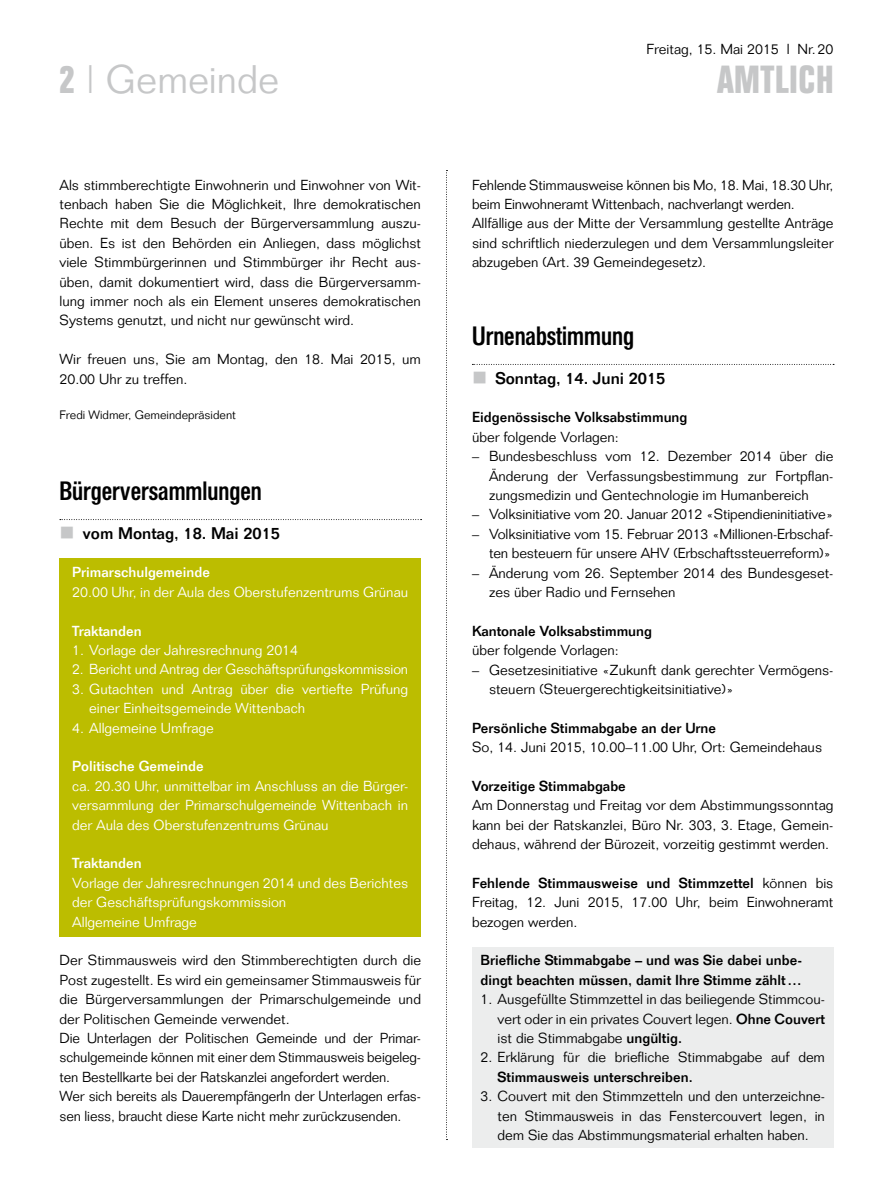
<style>
.page{position:relative;width:893px;height:1191px;background:#fff}
.page>*{position:absolute;margin:0;border:0;box-sizing:border-box;transform-origin:0 0}
.t1{font:300 39px "Folio";color:#c6c7c8}
.t2{font:700 39px "Folio Condensed BQ";letter-spacing:.025em;color:#c6c7c8}
.t3{font:500 26.25px "Folio Condensed BQ";color:#000}
.t4{font:500 16.5px "Folio";color:#000}
.t5{font:300 14.25px/19.4px "Folio";color:#000;text-align:justify}
.t6{font:300 14.25px/19.4px "Folio";color:#fff}
.t7{font:500 14.25px/19.4px "Folio";color:#000}
.t8{font:500 14.25px "Folio";color:#fff}
.t9{font:300 12px "Folio";color:#000}
.s1{font-family:"Folio Condensed BQ";font-weight:700}
.s2{font-weight:500}
</style>
<div class="page">
<div style="left:472px;top:946px;width:361px;height:201px;background:#eceded"></div>
<div style="left:60px;top:558px;width:361px;height:379px;background:#bcbd00"></div>
<svg style="left:472px;top:364px;width:362px;height:1px"></svg>
<svg style="left:60px;top:519px;width:362px;height:1px"></svg>
<svg style="left:446px;top:170px;width:1px;height:970px"></svg>
<h1 class="t1" style="left:60px;top:56px;width:221px"><span class="s1">2</span> | Gemeinde</h1>
<p class="t5" style="left:60px;top:175px;width:363px">Als stimmberechtigte Einwohnerin und Einwohner von Wit&shy;tenbach haben Sie die Möglichkeit, Ihre demokratischen Rechte mit dem Besuch der Bürgerversammlung auszu&shy;üben. Es ist den Behörden ein Anliegen, dass möglichst viele Stimmbürgerinnen und Stimmbürger ihr Recht aus&shy;üben, damit dokumentiert wird, dass die Bürgerversamm&shy;lung immer noch als ein Element unseres demokratischen Systems genutzt, und nicht nur gewünscht wird.</p>
<p class="t5" style="left:60px;top:349px;width:363px">Wir freuen uns, Sie am Montag, den 18. Mai 2015, um<br>20.00 Uhr zu treffen.</p>
<p class="t9" style="left:60px;top:408px;width:178px">Fredi Widmer, Gemeindepräsident</p>
<h2 class="t3" style="left:60px;top:476px;width:204px">Bürgerversammlungen</h2>
<p class="t4" style="left:83px;top:523px;width:199px">vom Montag, 18. Mai 2015</p>
<p class="t8" style="left:72px;top:564px;width:139px">Primarschulgemeinde</p>
<p class="t6" style="left:72px;top:582px;width:337px">20.00 Uhr, in der Aula des Oberstufenzentrums Grünau</p>
<p class="t8" style="left:72px;top:622px;width:71px">Traktanden</p>
<p class="t6" style="left:72px;top:640px;width:227px">1. Vorlage der Jahresrechnung 2014</p>
<p class="t6" style="left:72px;top:660px;width:337px">2. Bericht und Antrag der Geschäftsprüfungskommission</p>
<p class="t6" style="left:89px;top:679px;width:320px;text-indent:-17px">3. Gutachten und Antrag über die vertiefte Prüfung einer Einheitsgemeinde Wittenbach</p>
<p class="t6" style="left:72px;top:718px;width:143px">4. Allgemeine Umfrage</p>
<p class="t8" style="left:72px;top:758px;width:133px">Politische Gemeinde</p>
<p class="t6" style="left:72px;top:776px;width:337px;text-align:justify">ca. 20.30 Uhr, unmittelbar im Anschluss an die Bürger&shy;versammlung der Primarschulgemeinde Wittenbach in der Aula des Oberstufenzentrums Grünau</p>
<p class="t8" style="left:72px;top:855px;width:71px">Traktanden</p>
<p class="t6" style="left:72px;top:873px;width:337px">Vorlage der Jahresrechnungen 2014 und des Berichtes der Geschäftsprüfungskommission<br>Allgemeine Umfrage</p>
<p class="t5" style="left:60px;top:950px;width:363px;text-align:left">Der Stimmausweis wird den Stimmberechtigten durch die Post zugestellt. Es wird ein gemeinsamer Stimmausweis für die Bürgerversammlungen der Primarschulgemeinde und der Politischen Gemeinde verwendet.<br>Die Unterlagen der Politischen Gemeinde und der Primar&shy;schulgemeinde können mit einer dem Stimmausweis beigeleg&shy;ten Bestellkarte bei der Ratskanzlei angefordert werden.<br>Wer sich bereits als DauerempfängerIn der Unterlagen erfas&shy;sen liess, braucht diese Karte nicht mehr zurückzusenden.</p>
<p class="t5" style="left:647px;top:39px;width:188px">Freitag, 15. Mai 2015 l Nr.20</p>
<h1 class="t2" style="left:717px;top:58px;width:118px">AMTLICH</h1>
<p class="t5" style="left:472px;top:175px;width:363px;text-align:left">Fehlende Stimmausweise können bis Mo, 18. Mai, 18.30 Uhr, beim Einwohneramt Wittenbach, nachverlangt werden.<br>Allfällige aus der Mitte der Versammlung gestellte Anträge sind schriftlich niederzulegen und dem Versammlungsleiter abzugeben (Art. 39 Gemeindegesetz).</p>
<h2 class="t3" style="left:472px;top:321px;width:163px">Urnenabstimmung</h2>
<p class="t4" style="left:495px;top:368px;width:172px">Sonntag, 14. Juni 2015</p>
<p class="t7" style="left:472px;top:407px;width:217px">Eidgenössische Volksabstimmung</p>
<p class="t5" style="left:472px;top:427px;width:148px">über folgende Vorlagen:</p>
<p class="t5" style="left:489px;top:446px;width:346px;text-indent:-17px">– Bundesbeschluss vom 12. Dezember 2014 über die Änderung der Verfassungsbestimmung zur Fortpflan&shy;zungsmedizin und Gentechnologie im Humanbereich</p>
<p class="t5" style="left:472px;top:504px;width:363px">– Volksinitiative vom 20. Januar 2012 «Stipendieninitiative»</p>
<p class="t5" style="left:472px;top:524px;width:363px;text-align:right">– Volksinitiative vom 15. Februar 2013 «Millionen-Erbschaf&shy;ten besteuern für unsere AHV (Erbschaftssteuerreform)»</p>
<p class="t5" style="left:489px;top:563px;width:346px;text-indent:-17px">– Änderung vom 26. September 2014 des Bundesgeset&shy;zes über Radio und Fernsehen</p>
<p class="t7" style="left:472px;top:621px;width:182px">Kantonale Volksabstimmung</p>
<p class="t5" style="left:472px;top:640px;width:148px">über folgende Vorlagen:</p>
<p class="t5" style="left:489px;top:660px;width:346px;text-indent:-17px">– Gesetzesinitiative «Zukunft dank gerechter Vermögens&shy;steuern (Steuergerechtigkeitsinitiative)»</p>
<p class="t7" style="left:472px;top:718px;width:246px">Persönliche Stimmabgabe an der Urne</p>
<p class="t5" style="left:472px;top:737px;width:352px">So, 14. Juni 2015, 10.00–11.00 Uhr, Ort: Gemeindehaus</p>
<p class="t7" style="left:472px;top:776px;width:155px">Vorzeitige Stimmabgabe</p>
<p class="t5" style="left:472px;top:795px;width:363px">Am Donnerstag und Freitag vor dem Abstimmungssonntag kann bei der Ratskanzlei, Büro Nr. 303, 3. Etage, Gemein&shy;dehaus, während der Bürozeit, vorzeitig gestimmt werden.</p>
<p class="t5" style="left:472px;top:873px;width:363px"><span class="s2">Fehlende Stimmausweise und Stimmzettel</span> können bis Freitag, 12. Juni 2015, 17.00 Uhr, beim Einwohneramt bezogen werden.</p>
<p class="t7" style="left:480px;top:950px;width:323px">Briefliche Stimmabgabe – und was Sie dabei unbe&shy;dingt beachten müssen, damit Ihre Stimme zählt…</p>
<p class="t5" style="left:497px;top:989px;width:329px;text-indent:-17px">1. Ausgefüllte Stimmzettel in das beiliegende Stimmcou&shy;vert oder in ein privates Couvert legen. <span class="s2">Ohne Couvert </span>ist die Stimmabgabe <span class="s2">ungültig.</span></p>
<p class="t5" style="left:480px;top:1047px;width:346px">2. Erklärung für die briefliche Stimmabgabe auf dem</p>
<p class="t7" style="left:497px;top:1067px;width:197px">Stimmausweis unterschreiben.</p>
<p class="t5" style="left:497px;top:1086px;width:329px;text-indent:-17px">3. Couvert mit den Stimmzetteln und den unterzeichne&shy;ten Stimmausweis in das Fenstercouvert legen, in dem Sie das Abstimmungsmaterial erhalten haben.</p>
</div>
